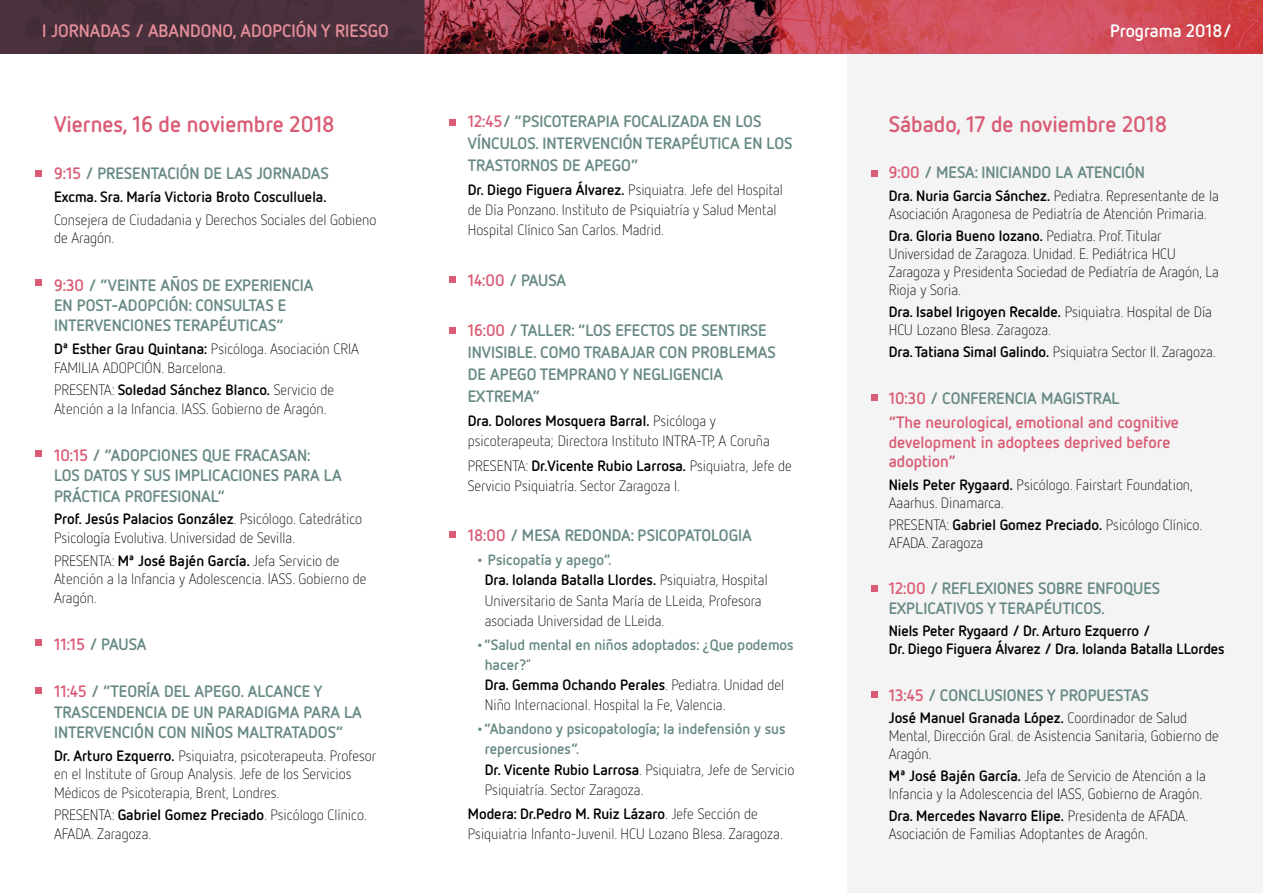
<style>
.page{position:relative;width:1263px;height:893px;background:#fff}
.page>*{position:absolute;margin:0;border:0;box-sizing:border-box;transform-origin:0 0}
.t1{font:700 22.5px "Netto";color:#d95c75}
.t2{font:700 18px "Netto";color:#e38d99}
.t3{font:700 18px "Netto";color:#fff}
.t4{font:700 16.5px/20.2px "Netto";color:#678985}
.t5{font:700 16.5px/19.8px "Netto";color:#d95c75}
.t6{font:300 15px/20.1px "Netto";color:#000}
.t7{font:700 15px/20.1px "Netto";color:#678985}
.t8{font:700 15px/18px "Netto";letter-spacing:-.005em;color:#000}
.t9{font:700 15px "Netto";color:#040409}
.s1{color:#d95c75}
.s2{font-weight:700}
.s3{font-weight:700;color:#678985}
.s4{color:#000}
.s5{font-weight:300;color:#000}
</style>
<div class="page">
<div style="left:847px;top:0;width:416px;height:893px;background:#f4f4f4"></div>
<svg style="left:0;top:0;width:1263px;height:54px;background:#893a46"></svg>
<div style="left:35px;top:170px;width:7px;height:7px;background:#d95c75"></div>
<svg style="left:449px;top:119px;width:6px;height:6px"></svg>
<div style="left:871px;top:170px;width:6px;height:7px;background:#d95c75"></div>
<div style="left:871px;top:394px;width:6px;height:7px;background:#d95c75"></div>
<svg style="left:871px;top:585px;width:6px;height:6px"></svg>
<div style="left:871px;top:691px;width:6px;height:7px;background:#d95c75"></div>
<div style="left:449px;top:276px;width:6px;height:7px;background:#d95c75"></div>
<div style="left:449px;top:327px;width:6px;height:7px;background:#d95c75"></div>
<div style="left:449px;top:531px;width:6px;height:7px;background:#d95c75"></div>
<div style="left:35px;top:280px;width:7px;height:6px;background:#d95c75"></div>
<div style="left:35px;top:451px;width:7px;height:6px;background:#d95c75"></div>
<div style="left:35px;top:640px;width:7px;height:6px;background:#d95c75"></div>
<div style="left:35px;top:687px;width:7px;height:7px;background:#d95c75"></div>
<p class="t2" style="left:42px;top:19px;width:348px">I JORNADAS / ABANDONO, ADOPCIÓN Y RIESGO</p>
<p class="t3" style="left:1110px;top:19px;width:124px">Programa 2018/</p>
<p class="t1" style="left:54px;top:110px;width:282px">Viernes, 16 de noviembre 2018</p>
<p class="t4" style="left:54px;top:163px;width:276px"><span class="s1">9:15</span> / PRESENTACIÓN DE LAS JORNADAS</p>
<p class="t9" style="left:54px;top:187px;width:274px">Excma. Sra. María Victoria Broto Cosculluela.</p>
<p class="t6" style="left:54px;top:210px;width:324px;line-height:18.5px">Consejera de Ciudadania y Derechos Sociales del Gobieno de Aragón.</p>
<p class="t4" style="left:54px;top:274px;width:261px"><span class="s1">9:30</span> / “VEINTE AÑOS DE EXPERIENCIA<br>EN POST-ADOPCIÓN: CONSULTAS E<br>INTERVENCIONES TERAPÉUTICAS”</p>
<p class="t6" style="left:54px;top:339px;width:307px;line-height:18.5px"><span class="s2">Dª Esther Grau Quintana:</span> Psicóloga. Asociación CRIA<br>FAMILIA ADOPCIÓN. Barcelona.</p>
<p class="t6" style="left:54px;top:380px;width:282px;line-height:18.5px">PRESENTA: <span class="s2">Soledad Sánchez Blanco.</span> Servicio de<br>Atención a la Infancia. IASS. Gobierno de Aragón.</p>
<p class="t4" style="left:54px;top:445px;width:289px"><span class="s1">10:15</span> / “ADOPCIONES QUE FRACASAN:<br>LOS DATOS Y SUS IMPLICACIONES PARA LA<br>PRÁCTICA PROFESIONAL”</p>
<p class="t6" style="left:54px;top:510px;width:310px;line-height:18.5px"><span class="s2">Prof. Jesús Palacios González</span>. Psicólogo. Catedrático<br>Psicología Evolutiva. Universidad de Sevilla.</p>
<p class="t6" style="left:54px;top:551px;width:314px;line-height:18.5px">PRESENTA: <span class="s2">Mª José Bajén García.</span> Jefa Servicio de<br>Atención a la Infancia y Adolescencia. IASS. Gobierno de<br>Aragón.</p>
<p class="t4" style="left:54px;top:634px;width:94px"><span class="s1">11:15</span> / PAUSA</p>
<p class="t4" style="left:54px;top:681px;width:309px"><span class="s1">11:45</span> / “TEORÍA DEL APEGO. ALCANCE Y<br>TRASCENDENCIA DE UN PARADIGMA PARA LA<br>INTERVENCIÓN CON NIÑOS MALTRATADOS”</p>
<p class="t6" style="left:54px;top:746px;width:324px;line-height:18.5px"><span class="s2">Dr. Arturo Ezquerro.</span> Psiquiatra, psicoterapeuta. Profesor en el Institute of Group Analysis. Jefe de los Servicios<br>Médicos de Psicoterapia, Brent, Londres.</p>
<p class="t6" style="left:54px;top:805px;width:315px;line-height:18.5px">PRESENTA: <span class="s2">Gabriel Gomez Preciado</span>. Psicólogo Clínico.<br>AFADA. Zaragoza.</p>
<p class="t4" style="left:468px;top:110px;width:326px;line-height:21.9px"><span class="s1">12:45</span>/ “PSICOTERAPIA FOCALIZADA EN LOS<br>VÍNCULOS. INTERVENCIÓN TERAPÉUTICA EN LOS<br>TRASTORNOS DE APEGO”</p>
<p class="t6" style="left:468px;top:179px;width:317px"><span class="s2">Dr. Diego Figuera Álvarez.</span> Psiquiatra. Jefe del Hospital de Día Ponzano. Instituto de Psiquiatría y Salud Mental<br>Hospital Clínico San Carlos. Madrid.</p>
<p class="t4" style="left:468px;top:269px;width:100px"><span class="s1">14:00</span> / PAUSA</p>
<p class="t4" style="left:468px;top:319px;width:309px;line-height:21.9px"><span class="s1">16:00</span> / TALLER: “LOS EFECTOS DE SENTIRSE<br>INVISIBLE. COMO TRABAJAR CON PROBLEMAS<br>DE APEGO TEMPRANO Y NEGLIGENCIA<br>EXTREMA”</p>
<p class="t6" style="left:468px;top:410px;width:303px"><span class="s2">Dra. Dolores Mosquera Barral.</span> Psicóloga y psicoterapeuta; Directora Instituto INTRA-TP, A Coruña</p>
<p class="t6" style="left:468px;top:455px;width:326px">PRESENTA: <span class="s2">Dr.Vicente Rubio Larrosa.</span> Psiquiatra, Jefe de<br>Servicio Psiquiatría. Sector Zaragoza I.</p>
<p class="t4" style="left:468px;top:525px;width:286px"><span class="s1">18:00</span> / MESA REDONDA: PSICOPATOLOGIA</p>
<p class="t6" style="left:485px;top:550px;width:284px;text-indent:-9px"><span class="s3">• Psicopatía y apego”.<br></span><span class="s2">Dra. Iolanda Batalla Llordes.</span> Psiquiatra, Hospital Universitario de Santa María de LLeida, Profesora asociada Universidad de LLeida.</p>
<p class="t6" style="left:485px;top:634px;width:310px;text-indent:-9px"><span class="s3">•“Salud mental en niños adoptados: ¿Que podemos hacer?</span>”<br><span class="s2">Dra. Gemma Ochando Perales</span>. Pediatra. Unidad del Niño Internacional. Hospital la Fe, Valencia.</p>
<p class="t7" style="left:485px;top:719px;width:311px;text-indent:-9px">•“Abandono y psicopatología; la indefensión y sus repercusiones”.<br><span class="s4">Dr. Vicente Rubio Larrosa</span><span class="s5">. Psiquiatra, Jefe de Servicio Psiquiatría. Sector Zaragoza.</span></p>
<p class="t6" style="left:468px;top:803px;width:317px"><span class="s2">Modera: Dr.Pedro M. Ruiz Lázaro</span>. Jefe Sección de<br>Psiquiatria Infanto-Juvenil. HCU Lozano Blesa. Zaragoza.</p>
<p class="t1" style="left:889px;top:110px;width:280px">Sábado, 17 de noviembre 2018</p>
<p class="t4" style="left:889px;top:162px;width:258px"><span class="s1">9:00</span> / MESA: INICIANDO LA ATENCIÓN</p>
<p class="t6" style="left:889px;top:186px;width:332px;line-height:18px"><span class="s2">Dra. Nuria Garcia Sánchez.</span> Pediatra. Representante de la<br>Asociación Aragonesa de Pediatría de Atención Primaria.</p>
<p class="t6" style="left:889px;top:226px;width:332px;line-height:18px"><span class="s2">Dra. Gloria Bueno lozano.</span> Pediatra. Prof. Titular Universidad de Zaragoza. Unidad. E. Pediátrica HCU Zaragoza y Presidenta Sociedad de Pediatría de Aragón, La Rioja y Soria.</p>
<p class="t6" style="left:889px;top:302px;width:325px;line-height:18px"><span class="s2">Dra. Isabel Irigoyen Recalde.</span> Psiquiatra. Hospital de Día<br>HCU Lozano Blesa. Zaragoza.</p>
<p class="t6" style="left:889px;top:342px;width:328px"><span class="s2">Dra. Tatiana Simal Galindo.</span> Psiquiatra Sector II. Zaragoza.</p>
<p class="t4" style="left:889px;top:387px;width:233px"><span class="s1">10:30</span> / CONFERENCIA MAGISTRAL</p>
<p class="t5" style="left:889px;top:412px;width:292px">“The neurological, emotional and cognitive development in adoptees deprived before adoption”</p>
<p class="t6" style="left:889px;top:475px;width:306px;line-height:18px"><span class="s2">Niels Peter Rygaard.</span> Psicólogo. Fairstart Foundation,<br>Aaarhus. Dinamarca.</p>
<p class="t6" style="left:889px;top:515px;width:315px;line-height:18px">PRESENTA: <span class="s2">Gabriel Gomez Preciado.</span> Psicólogo Clínico.<br>AFADA. Zaragoza</p>
<p class="t4" style="left:889px;top:578px;width:273px;line-height:19.8px"><span class="s1">12:00</span> / REFLEXIONES SOBRE ENFOQUES<br>EXPLICATIVOS Y TERAPÉUTICOS.</p>
<p class="t8" style="left:889px;top:622px;width:337px">Niels Peter Rygaard / Dr. Arturo Ezquerro /<br>Dr. Diego Figuera Álvarez / Dra. Iolanda Batalla LLordes</p>
<p class="t4" style="left:889px;top:684px;width:261px"><span class="s1">13:45</span> / CONCLUSIONES Y PROPUESTAS</p>
<p class="t6" style="left:889px;top:708px;width:331px;line-height:18px"><span class="s2">José Manuel Granada López.</span> Coordinador de Salud<br>Mental, Dirección Gral. de Asistencia Sanitaria, Gobierno de<br>Aragón.</p>
<p class="t6" style="left:889px;top:766px;width:319px;line-height:18px"><span class="s2">Mª José Bajén García.</span> Jefa de Servicio de Atención a la<br>Infancia y la Adolescencia del IASS, Gobierno de Aragón.</p>
<p class="t6" style="left:889px;top:807px;width:301px;line-height:18px"><span class="s2">Dra. Mercedes Navarro Elipe.</span> Presidenta de AFADA.<br>Asociación de Familias Adoptantes de Aragón.</p>
</div>
